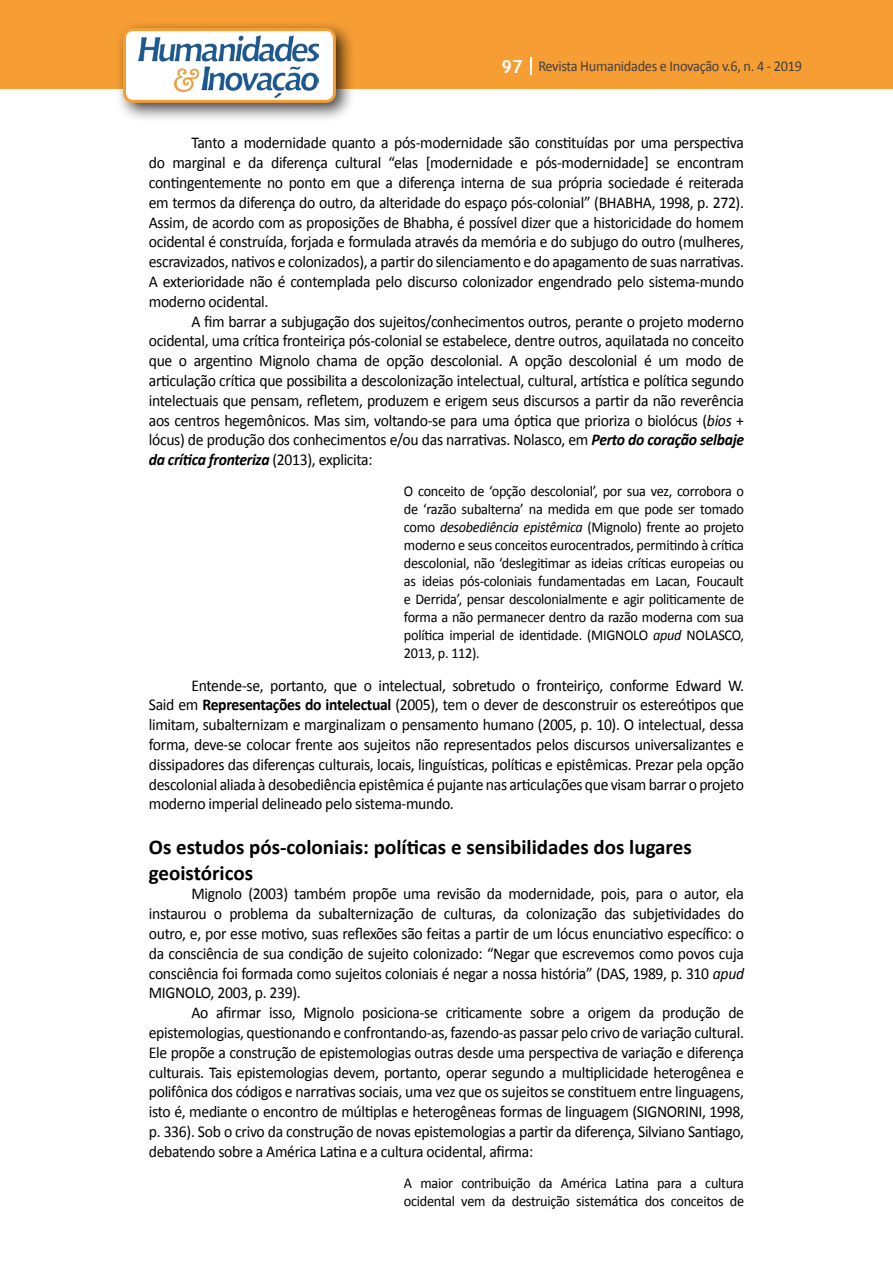
<style>
.page{position:relative;width:893px;height:1263px;background:#fff}
.page>*{position:absolute;margin:0;border:0;box-sizing:border-box;transform-origin:0 0}
.t1{font:700 21px/25.2px "Calibri";color:#000}
.t2{font:16.5px/19.8px "Calibri";letter-spacing:-.02em;color:#000;text-align:justify;scale:.95 1}
.t3{font:15px/18px "Calibri";letter-spacing:-.02em;color:#000;text-align:justify;scale:.95 1}
.t4{font:15px "Calibri";letter-spacing:-.02em;color:#414042;scale:.95 1}
.s1{font-family:"Trebuchet MS";font-weight:700;font-size:18px;color:#fff}
.s2{font-style:italic}
.s3{font-weight:700;font-style:italic}
.s4{font-weight:700}
</style>
<div class="page">
<div style="left:0;top:0;width:893px;height:88px;background:#f69e34"></div>
<svg style="left:530px;top:57px;width:2px;height:18px"></svg>
<div style="left:115px;top:20px;width:241px;height:103px;background:#000;opacity:.75"></div>
<div style="left:125px;top:30px;width:209px;height:71px;background:#fff;border-radius:9px"></div>
<img style="left:138px;top:35px;width:181px;height:62px">
<div style="left:123px;top:28px;width:213px;height:75px;border:3px solid #f69e34;border-radius:9px"></div>
<p class="t4" style="left:501px;top:57px;width:318px"><span class="s1">97</span> Revista Humanidades e Inovação v.6, n. 4 - 2019</p>
<p class="t2" style="left:149px;top:133px;width:628px;text-indent:43px">Tanto a modernidade quanto a pós-modernidade são constituídas por uma perspectiva do marginal e da diferença cultural “elas [modernidade e pós-modernidade] se encontram contingentemente no ponto em que a diferença interna de sua própria sociedade é reiterada em termos da diferença do outro, da alteridade do espaço pós-colonial” (BHABHA, 1998, p. 272).<br>Assim, de acordo com as proposições de Bhabha, é possível dizer que a historicidade do homem ocidental é construída, forjada e formulada através da memória e do subjugo do outro (mulheres, escravizados, nativos e colonizados), a partir do silenciamento e do apagamento de suas narrativas.<br>A exterioridade não é contemplada pelo discurso colonizador engendrado pelo sistema-mundo moderno ocidental.</p>
<p class="t2" style="left:149px;top:311px;width:628px;text-indent:43px">A fim barrar a subjugação dos sujeitos/conhecimentos outros, perante o projeto moderno ocidental, uma crítica fronteiriça pós-colonial se estabelece, dentre outros, aquilatada no conceito que o argentino Mignolo chama de opção descolonial. A opção descolonial é um modo de articulação crítica que possibilita a descolonização intelectual, cultural, artística e política segundo intelectuais que pensam, refletem, produzem e erigem seus discursos a partir da não reverência aos centros hegemônicos. Mas sim, voltando-se para uma óptica que prioriza o biolócus (<span class="s2">bios</span> + lócus) de produção dos conhecimentos e/ou das narrativas. Nolasco, em <span class="s3">Perto do coração selbaje da crítica fronteriza</span> (2013), explicita:</p>
<p class="t3" style="left:404px;top:482px;width:360px">O conceito de ‘opção descolonial’, por sua vez, corrobora o de ‘razão subalterna’ na medida em que pode ser tomado como <span class="s2">desobediência epistêmica</span> (Mignolo) frente ao projeto moderno e seus conceitos eurocentrados, permitindo à crítica descolonial, não ‘deslegitimar as ideias críticas europeias ou as ideias pós-coloniais fundamentadas em Lacan, Foucault e Derrida’, pensar descolonialmente e agir politicamente de forma a não permanecer dentro da razão moderna com sua política imperial de identidade. (MIGNOLO <span class="s2">apud</span> NOLASCO, 2013, p. 112).</p>
<p class="t2" style="left:149px;top:675px;width:628px;text-indent:43px">Entende-se, portanto, que o intelectual, sobretudo o fronteiriço, conforme Edward W.<br>Said em <span class="s4">Representações do intelectual</span> (2005), tem o dever de desconstruir os estereótipos que limitam, subalternizam e marginalizam o pensamento humano (2005, p. 10). O intelectual, dessa forma, deve-se colocar frente aos sujeitos não representados pelos discursos universalizantes e dissipadores das diferenças culturais, locais, linguísticas, políticas e epistêmicas. Prezar pela opção descolonial aliada à desobediência epistêmica é pujante nas articulações que visam barrar o projeto moderno imperial delineado pelo sistema-mundo.</p>
<p class="t1" style="left:149px;top:835px;width:544px">Os estudos pós-coloniais: políticas e sensibilidades dos lugares geoistóricos</p>
<p class="t2" style="left:149px;top:884px;width:628px;text-indent:43px">Mignolo (2003) também propõe uma revisão da modernidade, pois, para o autor, ela instaurou o problema da subalternização de culturas, da colonização das subjetividades do outro, e, por esse motivo, suas reflexões são feitas a partir de um lócus enunciativo específico: o da consciência de sua condição de sujeito colonizado: “Negar que escrevemos como povos cuja consciência foi formada como sujeitos coloniais é negar a nossa história” (DAS, 1989, p. 310 <span class="s2">apud </span>MIGNOLO, 2003, p. 239).</p>
<p class="t2" style="left:149px;top:1003px;width:628px;text-indent:43px">Ao afirmar isso, Mignolo posiciona-se criticamente sobre a origem da produção de epistemologias, questionando e confrontando-as, fazendo-as passar pelo crivo de variação cultural.<br>Ele propõe a construção de epistemologias outras desde uma perspectiva de variação e diferença culturais. Tais epistemologias devem, portanto, operar segundo a multiplicidade heterogênea e polifônica dos códigos e narrativas sociais, uma vez que os sujeitos se constituem entre linguagens, isto é, mediante o encontro de múltiplas e heterogêneas formas de linguagem (SIGNORINI, 1998, p. 336). Sob o crivo da construção de novas epistemologias a partir da diferença, Silviano Santiago, debatendo sobre a América Latina e a cultura ocidental, afirma:</p>
<p class="t3" style="left:404px;top:1174px;width:359px">A maior contribuição da América Latina para a cultura ocidental vem da destruição sistemática dos conceitos de</p>
</div>
